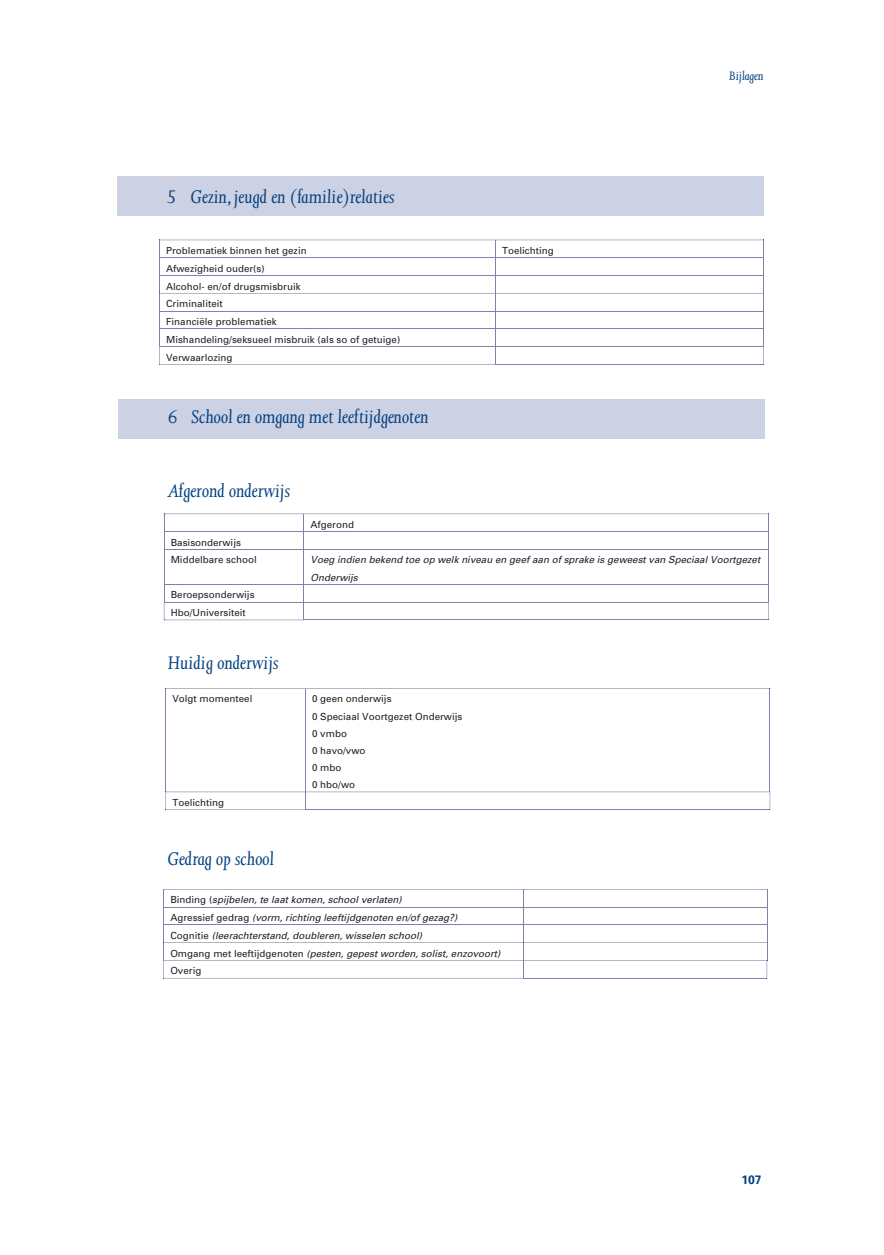
<style>
.page{position:relative;width:884px;height:1255px;background:#fff}
.page>*{position:absolute;margin:0;border:0;box-sizing:border-box;transform-origin:0 0}
.t1{font:italic 21px "Joanna";color:#014181}
.t2{font:italic 14px "Joanna";color:#014181}
.t3{font:700 12.25px "Univers";color:#014181}
.t4{font:9.8px/17.7px "Univers";color:#231f20}
.t5{font:italic 9.8px/17.8px "Univers";color:#231f20}
.s1{font-style:normal}
</style>
<div class="page">
<div style="left:117px;top:176px;width:646px;height:40px;background:#cdd1e4"></div>
<div style="left:118px;top:399px;width:646px;height:40px;background:#cdd1e4"></div>
<svg style="left:159px;top:240px;width:605px;height:125px"></svg>
<svg style="left:164px;top:513px;width:604px;height:36px"></svg>
<hr style="left:164px;top:549px;width:604px;height:1px;background:#8280a8">
<hr style="left:164px;top:549px;width:1px;height:35px;background:#8280a8">
<hr style="left:303px;top:549px;width:1px;height:35px;background:#8280a8">
<hr style="left:767px;top:549px;width:1px;height:35px;background:#8280a8">
<hr style="left:164px;top:584px;width:604px;height:1px;background:#8280a8">
<hr style="left:164px;top:601px;width:604px;height:1px;background:#8280a8">
<svg style="left:164px;top:585px;width:140px;height:35px"></svg>
<hr style="left:304px;top:619px;width:463px;height:1px;background:#8280a8">
<svg style="left:165px;top:688px;width:605px;height:122px"></svg>
<svg style="left:163px;top:889px;width:605px;height:89px"></svg>
<h1 class="t1" style="left:167px;top:189px;width:229px">5 Gezin, jeugd en (familie)relaties</h1>
<p class="t4" style="left:166px;top:242px;width:142px">Problematiek binnen het gezin</p>
<p class="t4" style="left:502px;top:242px;width:53px">Toelichting</p>
<p class="t4" style="left:166px;top:260px;width:236px">Afwezigheid ouder(s)<br>Alcohol- en/of drugsmisbruik<br>Criminaliteit<br>Financiële problematiek<br>Mishandeling/seksueel misbruik (als so of getuige)<br>Verwaarlozing</p>
<h1 class="t1" style="left:168px;top:409px;width:262px">6 School en omgang met leeftijdgenoten</h1>
<h1 class="t1" style="left:168px;top:483px;width:124px">Afgerond onderwijs</h1>
<p class="t4" style="left:310px;top:516px;width:45px">Afgerond</p>
<h2 class="t2" style="left:728px;top:71px;width:36px">Bijlagen</h2>
<p class="t4" style="left:171px;top:534px;width:87px">Basisonderwijs<br>Middelbare school</p>
<p class="t4" style="left:171px;top:587px;width:85px">Beroepsonderwijs<br>Hbo/Universiteit</p>
<h1 class="t1" style="left:168px;top:654px;width:112px">Huidig onderwijs</h1>
<p class="t5" style="left:310px;top:552px;width:451px;line-height:17.2px">Voeg indien bekend toe op welk niveau en geef aan of sprake is geweest van Speciaal Voortgezet<br>Onderwijs</p>
<p class="t4" style="left:172px;top:691px;width:81px">Volgt momenteel</p>
<p class="t4" style="left:312px;top:691px;width:152px;line-height:17.2px">0 geen onderwijs<br>0 Speciaal Voortgezet Onderwijs<br>0 vmbo<br>0 havo/vwo<br>0 mbo<br>0 hbo/wo</p>
<p class="t4" style="left:172px;top:794px;width:53px">Toelichting</p>
<h1 class="t1" style="left:168px;top:850px;width:108px">Gedrag op school</h1>
<p class="t5" style="left:170px;top:891px;width:331px"><span class="s1">Binding (</span>spijbelen, te laat komen, school verlaten)<br><span class="s1">Agressief gedrag</span> (vorm, richting leeftijdgenoten en/of gezag?)<br><span class="s1">Cognitie</span> (leerachterstand, doubleren, wisselen school)<br><span class="s1">Omgang met leeftijdgenoten</span> (pesten, gepest worden, solist, enzovoort)<br><span class="s1">Overig</span></p>
<p class="t3" style="left:741px;top:1175px;width:22px">107</p>
</div>
